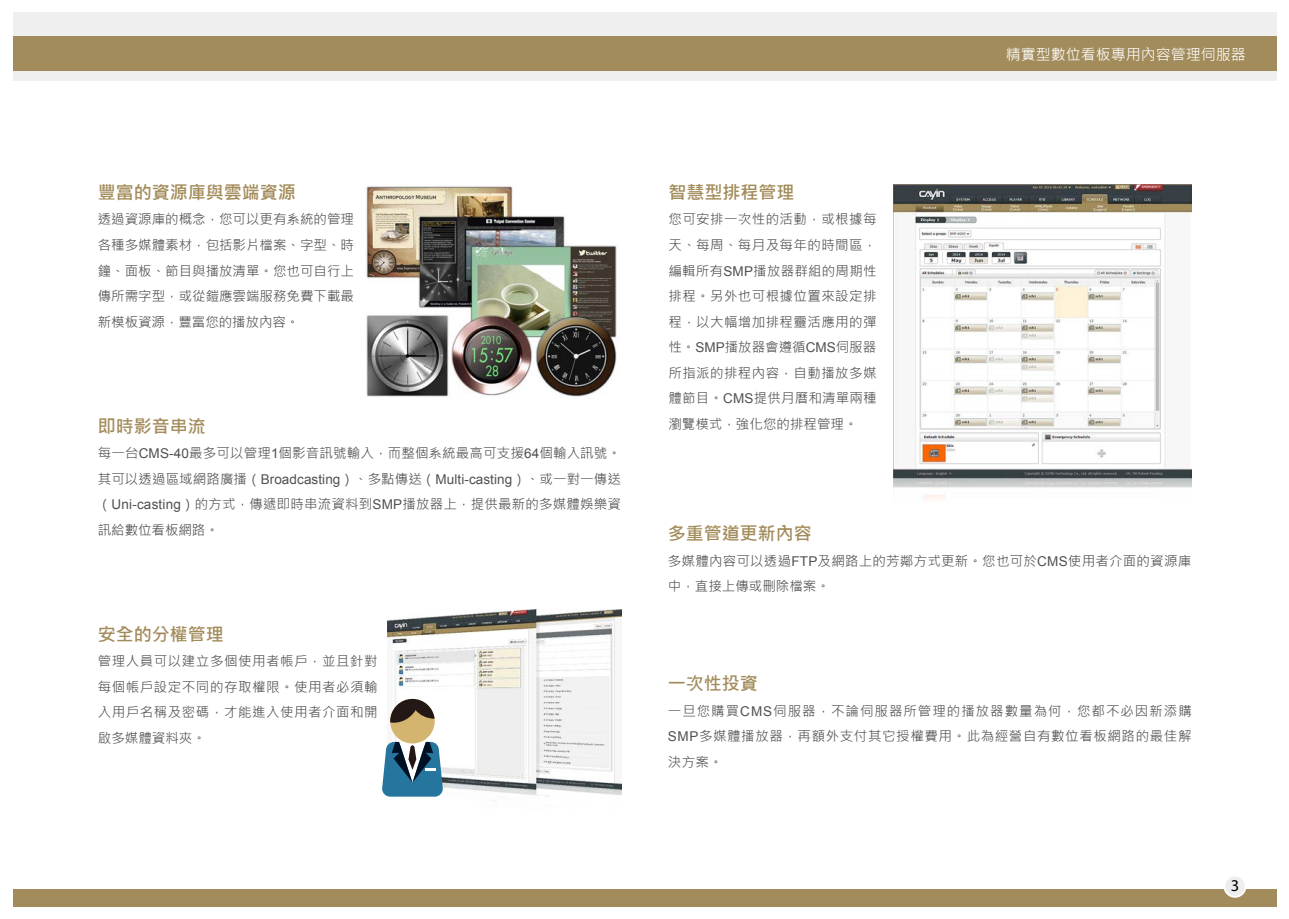
<style>
.page{position:relative;width:1289px;height:919px;background:#fff}
.page>*{position:absolute;margin:0;border:0;box-sizing:border-box;transform-origin:0 0}
.t1{font:700 18px "Microsoft Jheng Hei";color:#a38c5b}
.t2{font:16.5px "Myriad Pro";color:#000}
.t3{font:15px "Microsoft Jheng Hei";color:#fff}
.t4{font:13.5px/25.5px "Microsoft Jheng Hei";letter-spacing:.01em;color:#505050;text-align:justify}
.s1{font-family:"Arial"}
</style>
<div class="page">
<div style="left:13px;top:889px;width:1263px;height:17px;background:#a38c5b"></div>
<svg style="left:1223px;top:874px;width:23px;height:23px"></svg>
<div style="left:1225px;top:876px;width:19px;height:19px;background:#eee;border-radius:50%"></div>
<div style="left:13px;top:13px;width:1263px;height:68px;background:#efefef"></div>
<div style="left:13px;top:37px;width:1263px;height:34px;background:#a38c5b"></div>
<img style="left:366px;top:185px;width:251px;height:212px">
<img style="left:387px;top:609px;width:234px;height:188px">
<div style="left:390px;top:698px;width:45px;height:45px;background:#d4b56f;border-radius:50%"></div>
<svg style="left:382px;top:741px;width:61px;height:55px"></svg>
<svg style="left:390px;top:698px;width:44px;height:24px"></svg>
<img style="left:893px;top:185px;width:298px;height:315px">
<p class="t3" style="left:1005px;top:45px;width:241px">精實型數位看板專用內容管理伺服器</p>
<h1 class="t1" style="left:98px;top:181px;width:199px">豐富的資源庫與雲端資源</h1>
<p class="t4" style="left:98px;top:207px;width:258px">透過資源庫的概念，您可以更有系統的管理各種多媒體素材，包括影片檔案、字型、時鐘、面板、節目與播放清單。您也可自行上傳所需字型，或從鎧應雲端服務免費下載最新模板資源，豐富您的播放內容。</p>
<h1 class="t1" style="left:98px;top:414px;width:109px">即時影音串流</h1>
<p class="t4" style="left:98px;top:440px;width:524px">每一台<span class="s1">CMS-40</span>最多可以管理<span class="s1">1</span>個影音訊號輸入，而整個系統最高可支援<span class="s1">64</span>個輸入訊號。其可以透過區域網路廣播（<span class="s1">Broadcasting</span>）、多點傳送（<span class="s1">Multi-casting</span>）、或一對一傳送（<span class="s1">Uni-casting</span>）的方式，傳遞即時串流資料到<span class="s1">SMP</span>播放器上，提供最新的多媒體娛樂資訊給數位看板網路。</p>
<h1 class="t1" style="left:98px;top:623px;width:128px">安全的分權管理</h1>
<p class="t4" style="left:98px;top:648px;width:281px">管理人員可以建立多個使用者帳戶，並且針對每個帳戶設定不同的存取權限。使用者必須輸入用戶名稱及密碼，才能進入使用者介面和開啟多媒體資料夾。</p>
<h1 class="t1" style="left:668px;top:181px;width:127px">智慧型排程管理</h1>
<p class="t4" style="left:668px;top:207px;width:210px">您可安排一次性的活動，或根據每天、每周、每月及每年的時間區，編輯所有<span class="s1">SMP</span>播放器群組的周期性排程。另外也可根據位置來設定排程，以大幅增加排程靈活應用的彈性。<span class="s1">SMP</span>播放器會遵循<span class="s1">CMS</span>伺服器所指派的排程內容，自動播放多媒體節目。<span class="s1">CMS</span>提供月曆和清單兩種瀏覽模式，強化您的排程管理。</p>
<h1 class="t1" style="left:668px;top:522px;width:145px">多重管道更新內容</h1>
<p class="t4" style="left:668px;top:548px;width:525px">多媒體內容可以透過<span class="s1">FTP</span>及網路上的芳鄰方式更新。您也可於<span class="s1">CMS</span>使用者介面的資源庫中，直接上傳或刪除檔案。</p>
<h1 class="t1" style="left:668px;top:672px;width:91px">一次性投資</h1>
<p class="t4" style="left:668px;top:698px;width:525px">一旦您購買<span class="s1">CMS</span>伺服器，不論伺服器所管理的播放器數量為何，您都不必因新添購<span class="s1">SMP</span>多媒體播放器，再額外支付其它授權費用。此為經營自有數位看板網路的最佳解決方案。</p>
<p class="t2" style="left:1230px;top:875px;width:10px">3</p>
</div>
